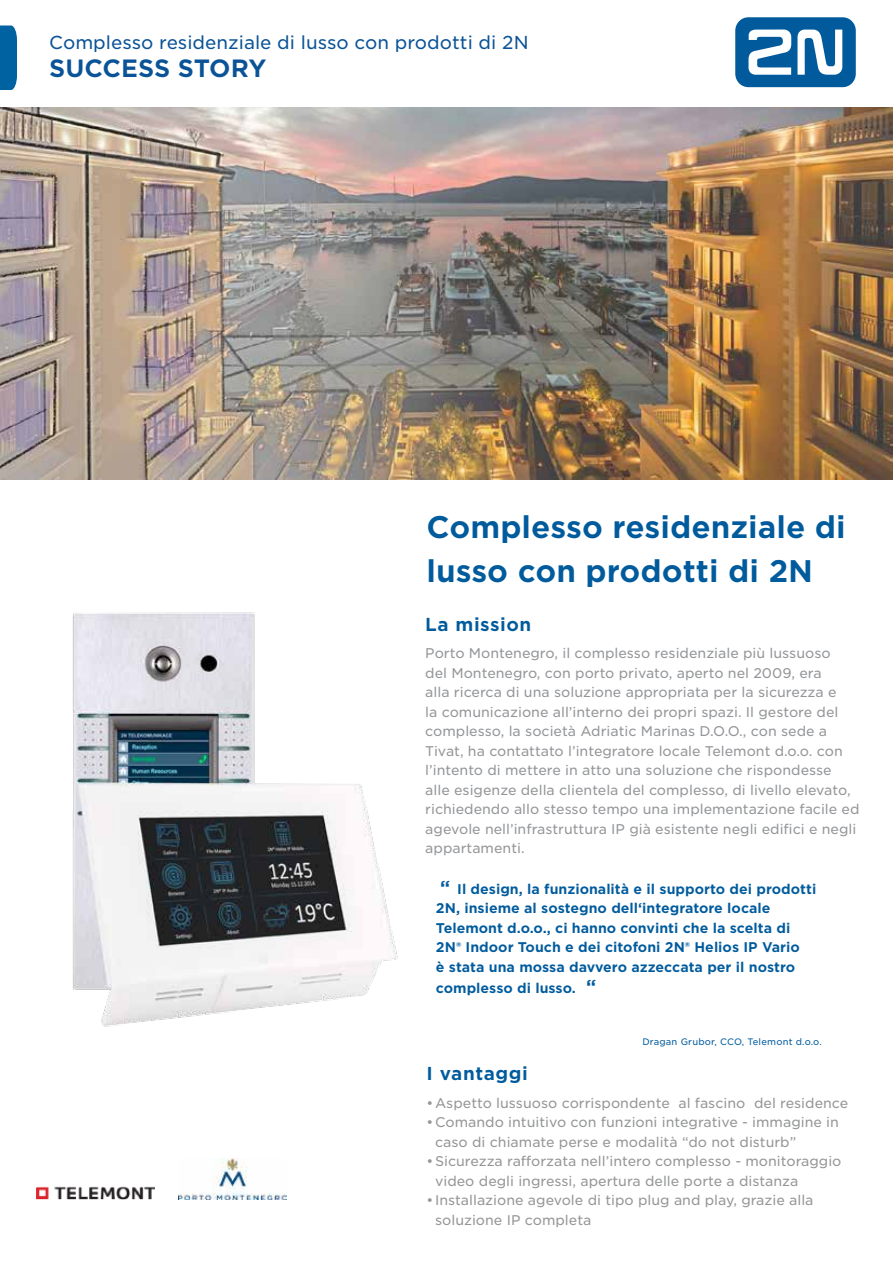
<style>
.page{position:relative;width:893px;height:1263px;background:#fff}
.page>*{position:absolute;margin:0;border:0;box-sizing:border-box;transform-origin:0 0}
.t1{font:700 30px/43.5px "Gotham S Sm";color:#005b9d}
.t2{font:700 24px "Gotham S Sm";letter-spacing:-.005em;color:#0a5397}
.t3{font:18px "Gotham S Sm";color:#0a5397}
.t4{font:700 18px "Gotham S Sm";letter-spacing:.03em;color:#005b9d}
.t5{font:13.5px/19.5px "Gotham S Sm";color:#939598}
.t6{font:13.5px/19.5px "Gotham S Sm";color:#949596}
.t7{font:700 13.5px/19.5px "Gotham S Sm";color:#005b9d}
.t8{font:9px "Gotham S Sm";letter-spacing:.02em;color:#005b9d}
.s1{font-size:18px}
</style>
<div class="page">
<img style="left:0;top:107px;width:893px;height:373px">
<svg style="left:735px;top:17px;width:121px;height:70px"></svg>
<svg style="left:0;top:26px;width:17px;height:64px"></svg>
<img style="left:73px;top:612px;width:325px;height:415px">
<img style="left:36px;top:1186px;width:118px;height:14px">
<img style="left:179px;top:1159px;width:108px;height:40px">
<h3 class="t3" style="left:49px;top:30px;width:481px">Complesso residenziale di lusso con prodotti di 2N</h3>
<h2 class="t2" style="left:49px;top:51px;width:219px">SUCCESS STORY</h2>
<h1 class="t1" style="left:427px;top:505px;width:421px">Complesso residenziale di lusso con prodotti di 2N</h1>
<h3 class="t4" style="left:425px;top:612px;width:108px">La mission</h3>
<p class="t5" style="left:425px;top:643px;width:436px">Porto Montenegro, il complesso residenziale più lussuoso<br>del Montenegro, con porto privato, aperto nel 2009, era<br>alla ricerca di una soluzione appropriata per la sicurezza e<br>la comunicazione all’interno dei propri spazi. Il gestore del complesso, la società Adriatic Marinas D.O.O., con sede a Tivat, ha contattato l’integratore locale Telemont d.o.o. con l’intento di mettere in atto una soluzione che rispondesse alle esigenze della clientela del complesso, di livello elevato, richiedendo allo stesso tempo una implementazione facile ed agevole nell’infrastruttura IP già esistente negli edifici e negli appartamenti.</p>
<p class="t7" style="left:436px;top:879px;width:382px;text-indent:4px"><span class="s1">“</span> Il design, la funzionalità e il supporto dei prodotti 2N, insieme al sostegno dell‘integratore locale Telemont d.o.o., ci hanno convinti che la scelta di 2N® Indoor Touch e dei citofoni 2N® Helios IP Vario<br>è stata una mossa davvero azzeccata per il nostro</p>
<p class="t7" style="left:436px;top:978px;width:162px">complesso di lusso. <span class="s1">“</span></p>
<h3 class="t4" style="left:427px;top:1061px;width:103px">I vantaggi</h3>
<p class="t8" style="left:642px;top:1036px;width:181px">Dragan Grubor, CCO, Telemont d.o.o.</p>
<p class="t6" style="left:427px;top:1093px;width:423px">•Aspetto lussuoso corrispondente al fascino del residence</p>
<p class="t6" style="left:435px;top:1112px;width:405px;text-indent:-9px">•Comando intuitivo con funzioni integrative - immagine in caso di chiamate perse e modalità “do not disturb”</p>
<p class="t6" style="left:435px;top:1151px;width:408px;text-indent:-9px">•Sicurezza rafforzata nell’intero complesso - monitoraggio video degli ingressi, apertura delle porte a distanza</p>
<p class="t6" style="left:435px;top:1190px;width:380px;text-indent:-9px">•Installazione agevole di tipo plug and play, grazie alla soluzione IP completa</p>
</div>
